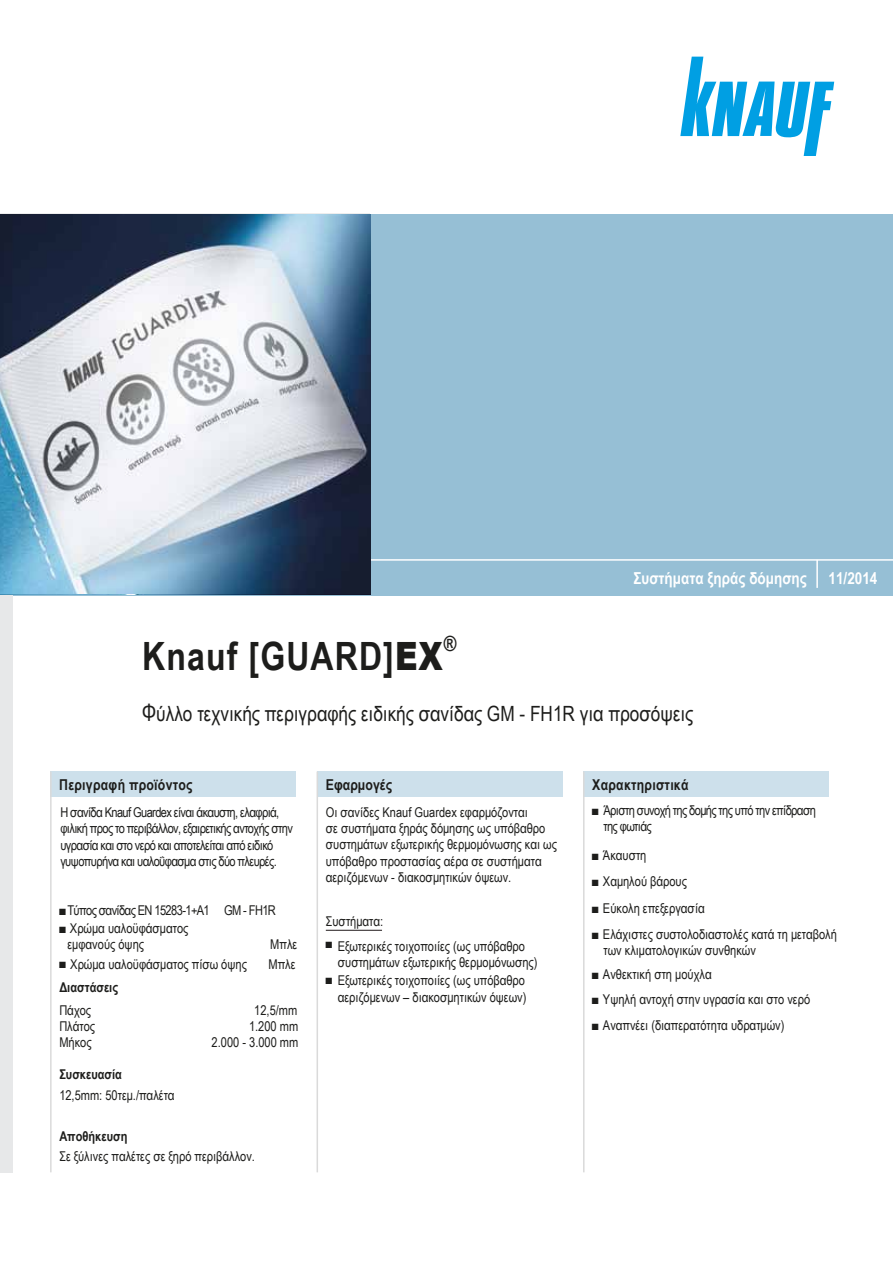
<style>
.page{position:relative;width:893px;height:1263px;background:#fff}
.page>*{position:absolute;margin:0;border:0;box-sizing:border-box;transform-origin:0 0}
.t1{font:700 39px "Arial Narrow";letter-spacing:.03em;color:#1d1d1b}
.t2{font:21px "Arial Narrow";color:#1d1d1b}
.t3{font:700 21px "Arial Narrow";color:#1d1d1b}
.t4{font:700 16.5px "Arial Narrow";color:#fff}
.t5{font:700 15px "Arial Narrow";letter-spacing:.015em;color:#1d1d1b}
.t6{font:13.5px/16.2px "Arial Narrow";color:#1d1d1b}
.t7{font:13.5px/16.2px "Arial Narrow";letter-spacing:-.045em;color:#1d1d1b}
.t8{font:700 13.5px "Arial Narrow";color:#1d1d1b}
.s1{font-family:"Arial";font-weight:900}
</style>
<div class="page">
<div style="left:0;top:214px;width:893px;height:381px;background:#96bfd5"></div>
<hr style="left:370px;top:559px;width:523px;height:2px;background:#fff">
<hr style="left:816px;top:560px;width:2px;height:28px;background:#fff">
<svg style="left:680px;top:57px;width:154px;height:99px"></svg>
<div style="left:0;top:595px;width:13px;height:577px;background:#e7e8e9"></div>
<div style="left:51px;top:771px;width:245px;height:26px;background:#cde0eb"></div>
<div style="left:317px;top:771px;width:245px;height:26px;background:#cde0eb"></div>
<div style="left:584px;top:771px;width:245px;height:26px;background:#cde0eb"></div>
<hr style="left:326px;top:930px;width:56px;height:1px;background:#20191b">
<hr style="left:50px;top:771px;width:2px;height:401px;background:#dadada">
<hr style="left:317px;top:771px;width:1px;height:401px;background:#dadada">
<hr style="left:583px;top:771px;width:1px;height:401px;background:#dadada">
<img style="left:0;top:214px;width:371px;height:380px">
<p class="t4" style="left:633px;top:566px;width:175px">Συστήματα ξηράς δόμησης</p>
<p class="t4" style="left:828px;top:566px;width:50px">11/2014</p>
<h1 class="t1" style="left:142px;top:627px;width:302px">Knauf [GUARD]<span class="s1">EX</span></h1>
<h2 class="t3" style="left:444px;top:628px;width:14px">®</h2>
<h2 class="t2" style="left:142px;top:699px;width:553px">Φύλλο τεχνικής περιγραφής ειδικής σανίδας GM - FH1R για προσόψεις</h2>
<p class="t5" style="left:59px;top:773px;width:135px">Περιγραφή προϊόντος</p>
<p class="t5" style="left:326px;top:773px;width:68px">Εφαρμογές</p>
<p class="t5" style="left:592px;top:773px;width:98px">Χαρακτηριστικά</p>
<p class="t7" style="left:60px;top:804px;width:234px">Η σανίδα Κnauf Guardex είναι άκαυστη, ελαφριά, φιλική προς το περιβάλλον, εξαιρετικής αντοχής στην υγρασία και στο νερό και αποτελείται από ειδικό γυψοπυρήνα και υαλοΰφασμα στις δύο πλευρές.</p>
<p class="t7" style="left:59px;top:902px;width:218px">■Τύπος σανίδας EN 15283-1+A1 GM - FH1R</p>
<p class="t6" style="left:67px;top:920px;width:122px;text-indent:-8px">■ Χρώμα υαλοϋφάσματος εμφανούς όψης</p>
<p class="t6" style="left:270px;top:936px;width:29px">Μπλε</p>
<p class="t6" style="left:59px;top:956px;width:189px">■ Χρώμα υαλοϋφάσματος πίσω όψης</p>
<p class="t6" style="left:268px;top:956px;width:29px">Μπλε</p>
<p class="t8" style="left:59px;top:977px;width:60px">Διαστάσεις</p>
<p class="t6" style="left:59px;top:1001px;width:33px">Πάχος</p>
<p class="t6" style="left:254px;top:1001px;width:45px">12,5/mm</p>
<p class="t6" style="left:59px;top:1017px;width:37px">Πλάτος</p>
<p class="t6" style="left:249px;top:1017px;width:51px">1.200 mm</p>
<p class="t6" style="left:59px;top:1033px;width:34px">Mήκος</p>
<p class="t6" style="left:212px;top:1033px;width:88px">2.000 - 3.000 mm</p>
<p class="t8" style="left:59px;top:1064px;width:64px">Συσκευασία</p>
<p class="t6" style="left:59px;top:1087px;width:117px">12,5mm: 50τεμ./παλέτα</p>
<p class="t8" style="left:59px;top:1126px;width:70px">Αποθήκευση</p>
<p class="t6" style="left:59px;top:1147px;width:197px">Σε ξύλινες παλέτες σε ξηρό περιβάλλον.</p>
<p class="t6" style="left:326px;top:804px;width:233px">Οι σανίδες Knauf Guardex εφαρμόζονται<br>σε συστήματα ξηράς δόμησης ως υπόβαθρο συστημάτων εξωτερικής θερμομόνωσης και ως υπόβαθρο προστασίας αέρα σε συστήματα αεριζόμενων - διακοσμητικών όψεων.</p>
<p class="t6" style="left:326px;top:909px;width:59px;line-height:22.2px">Συστήματα: ■</p>
<p class="t6" style="left:326px;top:970px;width:10px">■</p>
<p class="t6" style="left:338px;top:937px;width:201px">Εξωτερικές τοιχοποιίες (ως υπόβαθρο συστημάτων εξωτερικής θερμομόνωσης)</p>
<p class="t6" style="left:338px;top:972px;width:190px">Εξωτερικές τοιχοποιίες (ως υπόβαθρο αεριζόμενων – διακοσμητικών όψεων)</p>
<p class="t7" style="left:603px;top:802px;width:214px;text-indent:-11px">■ Άριστη συνοχή της δομής της υπό την επίδραση της φωτιάς</p>
<p class="t6" style="left:592px;top:846px;width:56px">■ Άκαυστη</p>
<p class="t6" style="left:592px;top:873px;width:96px">■ Χαμηλού βάρους</p>
<p class="t6" style="left:592px;top:899px;width:114px">■ Εύκολη επεξεργασία</p>
<p class="t6" style="left:603px;top:926px;width:235px;text-indent:-11px">■ Ελάχιστες συστολοδιαστολές κατά τη μεταβολή των κλιματολογικών συνθηκών</p>
<p class="t6" style="left:592px;top:966px;width:121px">■ Ανθεκτική στη μούχλα</p>
<p class="t6" style="left:592px;top:991px;width:219px">■ Υψηλή αντοχή στην υγρασία και στο νερό</p>
<p class="t6" style="left:592px;top:1017px;width:194px">■ Αναπνέει (διαπερατότητα υδρατμών)</p>
</div>
